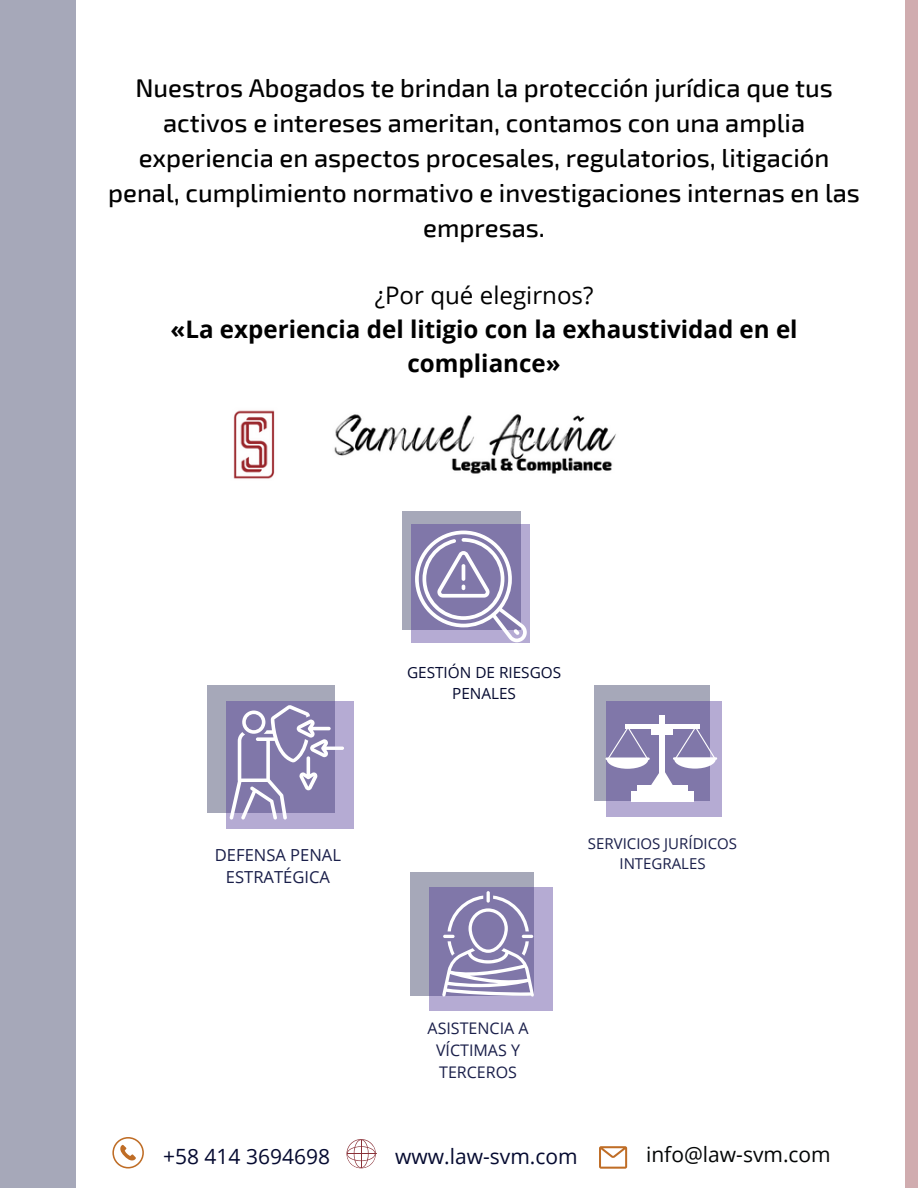
<style>
.page{position:relative;width:918px;height:1188px;background:#fff}
.page>*{position:absolute;margin:0;border:0;box-sizing:border-box;transform-origin:0 0}
.t1{font:500 25.65px/34.8px "Exo 2";color:#000;text-align:center}
.t2{font:700 24.15px/33.8px "Open Sans";color:#000;text-align:center}
.t3{font:24.15px "Open Sans";color:#000}
.t4{font:21px "Open Sans";color:#050a30}
.t5{font:21px "Open Sans";color:#040606}
.t6{font:16.65px/23px "Open Sans";color:#1a1f4a;text-align:center}
.t7{font:16.05px/22.2px "Open Sans";color:#1a1f4a;text-align:center}
.t8{font:15.3px/21.1px "Open Sans";color:#050a30;text-align:center}
.t9{font:15px/20.7px "Open Sans";color:#1a1f4a;text-align:center}
</style>
<div class="page">
<div style="left:0;top:0;width:76px;height:1188px;background:#a6a8b9"></div>
<svg style="left:599px;top:1146px;width:28px;height:23px"></svg>
<svg style="left:347px;top:1139px;width:29px;height:29px"></svg>
<svg style="left:112px;top:1137px;width:32px;height:32px"></svg>
<div style="left:905px;top:0;width:13px;height:1188px;background:#d0acaf"></div>
<div style="left:411px;top:873px;width:123px;height:123px;background:#a6a8b9"></div>
<svg style="left:429px;top:888px;width:124px;height:123px;background:#a49bc6"></svg>
<svg style="left:442px;top:891px;width:92px;height:106px;background:#a099be"></svg>
<div style="left:207px;top:686px;width:127px;height:127px;background:#a6a8b9"></div>
<svg style="left:226px;top:701px;width:128px;height:128px;background:#a69dc7"></svg>
<svg style="left:230px;top:705px;width:114px;height:115px;background:#9d96bd"></svg>
<div style="left:403px;top:512px;width:118px;height:118px;background:#a6a8b9"></div>
<svg style="left:412px;top:524px;width:118px;height:118px"></svg>
<svg style="left:415px;top:531px;width:112px;height:111px;background:#a59ec3"></svg>
<div style="left:594px;top:686px;width:115px;height:115px;background:#a6a8b9"></div>
<svg style="left:606px;top:701px;width:116px;height:115px;background:#978ebb"></svg>
<hr style="left:673px;top:757px;width:44px;height:3px;background:#fff">
<hr style="left:606px;top:758px;width:44px;height:2px;background:#fff">
<div style="left:659px;top:716px;width:6px;height:82px;background:#fff"></div>
<div style="left:625px;top:724px;width:75px;height:5px;background:#fff"></div>
<div style="left:637px;top:786px;width:50px;height:7px;background:#fff"></div>
<div style="left:631px;top:791px;width:63px;height:11px;background:#fff"></div>
<svg style="left:607px;top:727px;width:109px;height:59px;background:#a39cc1"></svg>
<img style="left:233px;top:410px;width:383px;height:69px">
<p class="t1" style="left:108px;top:69px;width:753px">Nuestros Abogados te brindan la protección jurídica que tus activos e intereses ameritan, contamos con una amplia experiencia en aspectos procesales, regulatorios, litigación penal, cumplimiento normativo e investigaciones internas en las empresas.</p>
<p class="t3" style="left:375px;top:278px;width:220px">¿Por qué elegirnos?</p>
<p class="t2" style="left:171px;top:312px;width:629px">«La experiencia del litigio con la exhaustividad en el compliance»</p>
<p class="t6" style="left:215px;top:843px;width:128px">DEFENSA PENAL<br>ESTRATÉGICA</p>
<p class="t8" style="left:407px;top:662px;width:156px">GESTIÓN DE RIESGOS<br>PENALES</p>
<p class="t9" style="left:588px;top:832px;width:151px">SERVICIOS JURÍDICOS<br>INTEGRALES</p>
<p class="t7" style="left:428px;top:1017px;width:103px">ASISTENCIA A<br>VÍCTIMAS Y<br>TERCEROS</p>
<p class="t4" style="left:163px;top:1141px;width:168px">+58 414 3694698</p>
<p class="t4" style="left:395px;top:1141px;width:184px">www.law-svm.com</p>
<p class="t5" style="left:646px;top:1139px;width:186px">info@law-svm.com</p>
</div>
